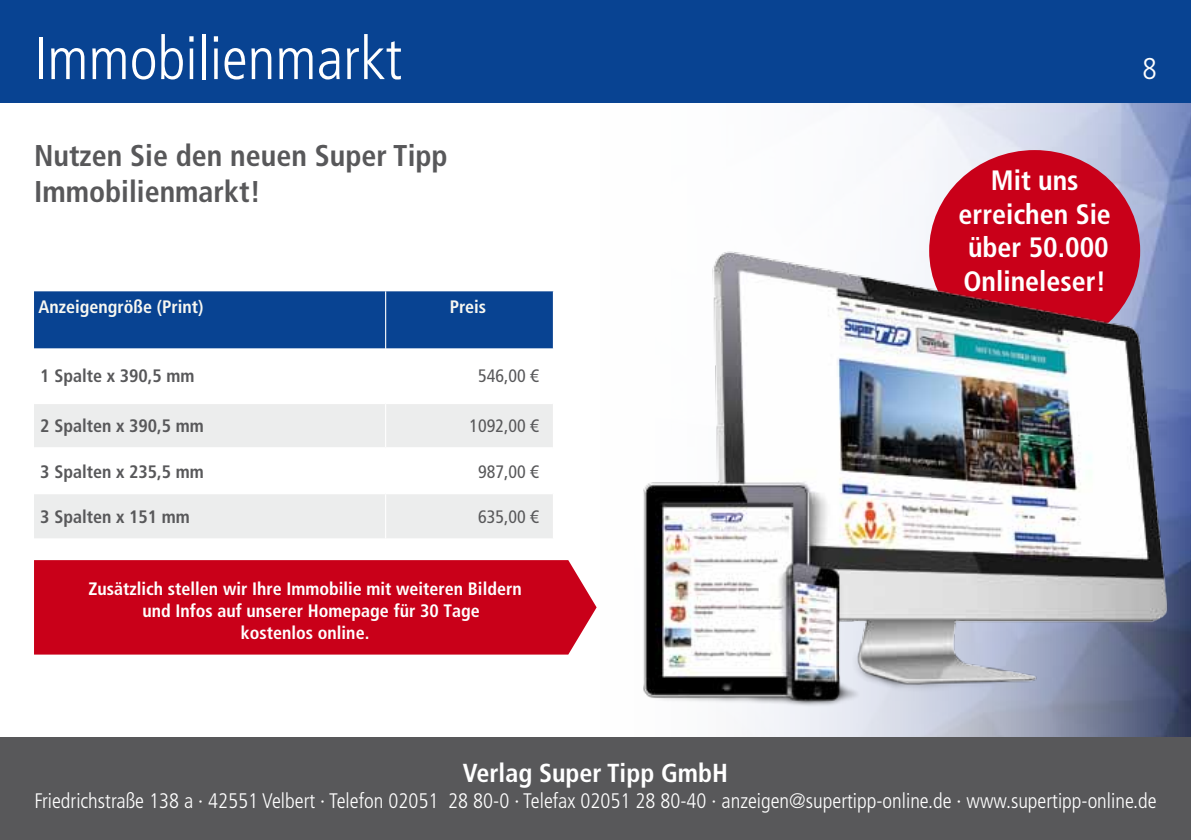
<style>
.page{position:relative;width:1191px;height:840px;background:#fff}
.page>*{position:absolute;margin:0;border:0;box-sizing:border-box;transform-origin:0 0}
.t1{font:300 condensed 60px "Frutiger LT Std";color:#fff}
.t2{font:700 condensed 30px/36px "Frutiger LT Std";color:#58585a}
.t3{font:300 condensed 30px "Frutiger LT Std";color:#fff}
.t4{font:700 condensed 28px/33.6px "Frutiger LT Std";color:#fff;text-align:center}
.t5{font:700 condensed 26px "Frutiger LT Std";color:#fff}
.t6{font:300 condensed 21px "Frutiger LT Std";color:#fff}
.t7{font:700 condensed 18px "Frutiger LT Std";color:#fff}
.t8{font:700 condensed 18px "Frutiger LT Std";color:#58585a}
.t9{font:condensed 18px "Frutiger LT Std";color:#58585a}
.t10{font:700 condensed 18px "Frutiger LT Std";color:#f9f8f1}
</style>
<div class="page">
<img style="left:536px;top:102px;width:655px;height:635px">
<div style="left:0;top:0;width:1191px;height:102px;background:#084392"></div>
<div style="left:0;top:737px;width:1191px;height:102px;background:#58585a"></div>
<div style="left:34px;top:559px;width:552px;height:95px;background:#c90019"></div>
<div style="left:34px;top:291px;width:519px;height:57px;background:#084392"></div>
<svg style="left:34px;top:404px;width:519px;height:134px;fill:#eceded"></svg>
<hr style="left:385px;top:291px;width:1px;height:57px;background:#fff">
<hr style="left:553px;top:291px;width:1px;height:57px;background:#fff">
<hr style="left:553px;top:348px;width:1px;height:55px;background:#fff">
<hr style="left:385px;top:404px;width:1px;height:43px;background:#fff">
<hr style="left:553px;top:403px;width:1px;height:45px;background:#fff">
<hr style="left:385px;top:449px;width:1px;height:43px;background:#fff">
<hr style="left:553px;top:448px;width:1px;height:45px;background:#fff">
<hr style="left:385px;top:494px;width:1px;height:44px;background:#fff">
<hr style="left:553px;top:493px;width:1px;height:45px;background:#fff">
<hr style="left:386px;top:402px;width:167px;height:2px;background:#fff">
<hr style="left:34px;top:447px;width:352px;height:2px;background:#fff">
<hr style="left:386px;top:447px;width:167px;height:2px;background:#fff">
<hr style="left:34px;top:492px;width:352px;height:2px;background:#fff">
<hr style="left:386px;top:492px;width:167px;height:2px;background:#fff">
<div style="left:929px;top:150px;width:211px;height:201px;background:#c90019;border-radius:50%"></div>
<img style="left:586px;top:193px;width:602px;height:538px">
<h1 class="t1" style="left:34px;top:24px;width:370px">I mmobilienmarkt</h1>
<h2 class="t2" style="left:34px;top:137px;width:415px">Nutzen Sie den neuen Super Tipp<br>Immobilienmarkt!</h2>
<p class="t10" style="left:38px;top:296px;width:166px">Anzeigengröße (Print)</p>
<p class="t10" style="left:450px;top:296px;width:38px">Preis</p>
<p class="t8" style="left:40px;top:365px;width:156px">1 Spalte x 390,5 mm</p>
<p class="t9" style="left:478px;top:365px;width:62px">546,00 €</p>
<p class="t8" style="left:40px;top:415px;width:165px">2 Spalten x 390,5 mm</p>
<p class="t9" style="left:469px;top:415px;width:71px">1092,00 €</p>
<p class="t8" style="left:40px;top:460px;width:165px">3 Spalten x 235,5 mm</p>
<p class="t9" style="left:478px;top:460px;width:62px">987,00 €</p>
<p class="t8" style="left:40px;top:505px;width:151px">3 Spalten x 151 mm</p>
<p class="t9" style="left:478px;top:505px;width:62px">635,00 €</p>
<p class="t7" style="left:89px;top:578px;width:435px">Zusätzlich stellen wir Ihre Immobilie mit weiteren Bildern</p>
<p class="t7" style="left:142px;top:599px;width:339px">und Infos auf unserer Homepage für 30 Tage</p>
<p class="t7" style="left:241px;top:621px;width:130px">kostenlos online.</p>
<h2 class="t3" style="left:1142px;top:52px;width:16px">8</h2>
<h3 class="t4" style="left:958px;top:163px;width:154px">Mit uns erreichen Sie über 50.000<br>Onlineleser!</h3>
<p class="t5" style="left:463px;top:757px;width:266px">Verlag Super Tipp GmbH</p>
<p class="t6" style="left:34px;top:788px;width:1123px">Friedrichstraße 138 a · 42551 Velbert · Telefon 02051 28 80-0 · Telefax 02051 28 80-40 · anzeigen@supertipp-online.de · www.supertipp-online.de</p>
</div>
